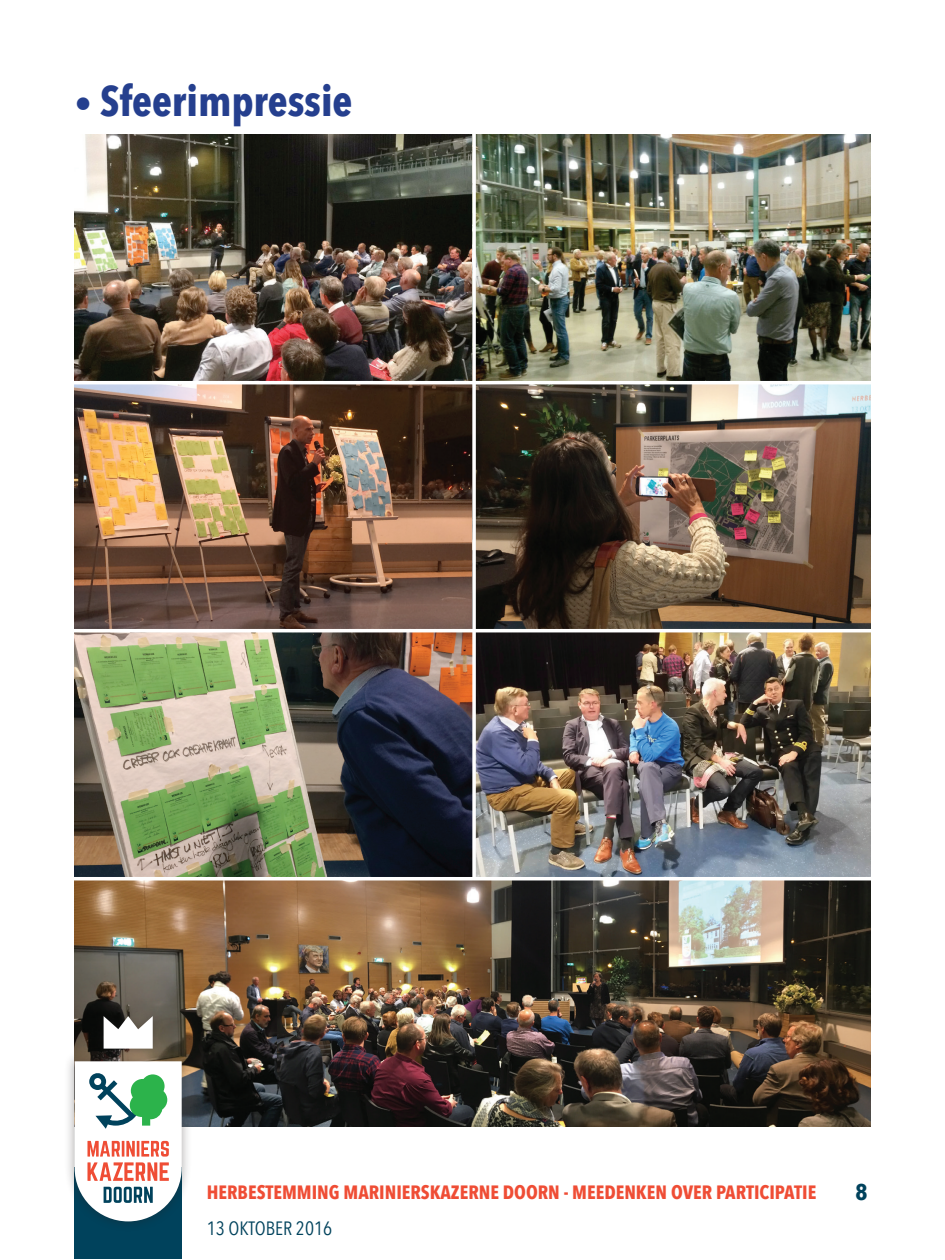
<style>
.page{position:relative;width:945px;height:1260px;background:#fff}
.page>*{position:absolute;margin:0;border:0;box-sizing:border-box;transform-origin:0 0}
.t1{font:700 42px "Avenir Next Condensed";color:#253f8e}
.t2{font:700 22.75px "Avenir Next Condensed";color:#00425c}
.t3{font:700 19.25px "Avenir Next Condensed";color:#ef4d35}
.t4{font:19.25px "Avenir Next Condensed";color:#00425c}
.s1{font-size:35px}
</style>
<div class="page">
<img style="left:476px;top:632px;width:395px;height:245px">
<img style="left:74px;top:135px;width:398px;height:742px">
<img style="left:476px;top:135px;width:395px;height:494px">
<img style="left:74px;top:880px;width:797px;height:247px">
<hr style="left:40px;top:629px;width:905px;height:3px;background:#fff">
<hr style="left:27px;top:381px;width:918px;height:3px;background:#fff">
<svg style="left:472px;top:134px;width:4px;height:743px"></svg>
<div style="left:74px;top:1168px;width:108px;height:91px;background:#00425c"></div>
<div style="left:64px;top:1051px;width:128px;height:181px;background:#231f20;opacity:.4"></div>
<div style="left:93px;top:1007px;width:70px;height:53px;background:#231f20;opacity:.4"></div>
<svg style="left:104px;top:1016px;width:49px;height:33px"></svg>
<svg style="left:75px;top:1061px;width:107px;height:160px"></svg>
<h1 class="t1" style="left:74px;top:76px;width:280px"><span class="s1">•</span> SFEERIMPRESSIE</h1>
<p class="t3" style="left:207px;top:1181px;width:611px">HERBESTEMMING MARINIERSKAZERNE DOORN - MEEDENKEN OVER PARTICIPATIE</p>
<p class="t4" style="left:207px;top:1212px;width:127px">13 OKTOBER 2016</p>
<p class="t2" style="left:855px;top:1179px;width:13px">8</p>
</div>
